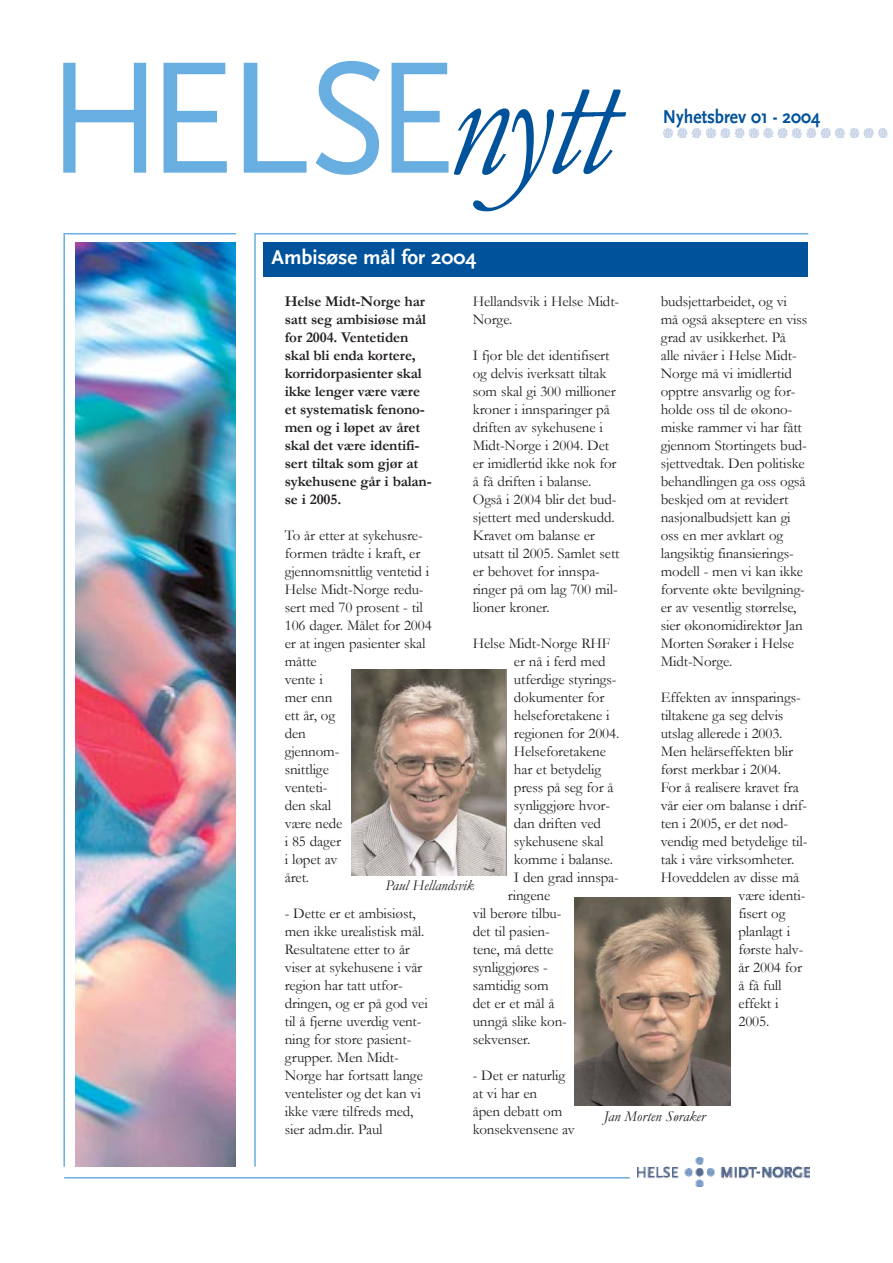
<style>
.page{position:relative;width:893px;height:1263px;background:#fff}
.page>*{position:absolute;margin:0;border:0;box-sizing:border-box;transform-origin:0 0}
.t1{font:166.5px "Scala Sans";letter-spacing:-.07em;color:#68aee0;scale:.9 1}
.t2{font:700 21px "Scala Sans";color:#fff}
.t3{font:700 19.5px "Scala Sans";color:#00529b;scale:.9 1}
.t4{font:15px/18px "Garamond";letter-spacing:-.01em;color:#231f20}
.t5{font:700 15px/18px "Garamond";letter-spacing:-.01em;color:#231f20}
.t6{font:italic 15px "Garamond";color:#231f20}
.s1{font-family:"Garamond";font-style:italic;font-size:159px;color:#00529b}
</style>
<div class="page">
<img style="left:663px;top:129px;width:225px;height:9px">
<img style="left:76px;top:242px;width:160px;height:925px">
<hr style="left:63px;top:233px;width:2px;height:934px;background:#68aee0">
<hr style="left:64px;top:233px;width:172px;height:1px;background:#68aee0">
<hr style="left:254px;top:233px;width:2px;height:934px;background:#68aee0">
<hr style="left:255px;top:233px;width:553px;height:1px;background:#68aee0">
<div style="left:264px;top:242px;width:544px;height:34px;background:#00529b"></div>
<img style="left:638px;top:1158px;width:172px;height:28px">
<hr style="left:64px;top:1177px;width:566px;height:1px;background:#68aee0">
<img style="left:351px;top:669px;width:156px;height:206px">
<img style="left:575px;top:897px;width:156px;height:208px">
<p class="t1" style="left:47px;top:28px;width:631px">HELSE<span class="s1">nytt</span></p>
<p class="t2" style="left:271px;top:245px;width:206px">Ambisøse mål for 2004</p>
<p class="t3" style="left:663px;top:106px;width:176px">Nyhetsbrev 01 - 2004</p>
<p class="t4" style="left:661px;top:292px;width:148px">budsjettarbeidet, og vi må også akseptere en viss grad av usikkerhet. På alle nivåer i Helse Midt-<br>Norge må vi imidlertid opptre ansvarlig og for&shy;holde oss til de økono&shy;miske rammer vi har fått gjennom Stortingets bud&shy;sjettvedtak. Den politiske behandlingen ga oss også beskjed om at revidert nasjonalbudsjett kan gi oss en mer avklart og langsiktig finansierings&shy;modell - men vi kan ikke forvente økte bevilgning&shy;er av vesentlig størrelse, sier økonomidirektør Jan<br>Morten Søraker i Helse<br>Midt-Norge.</p>
<p class="t4" style="left:661px;top:688px;width:141px">Effekten av innsparings-</p>
<p class="t4" style="left:661px;top:706px;width:124px">tiltakene ga seg delvis</p>
<p class="t4" style="left:661px;top:724px;width:123px">utslag allerede i 2003.</p>
<p class="t4" style="left:661px;top:742px;width:134px">Men helårseffekten blir</p>
<p class="t4" style="left:661px;top:760px;width:122px">først merkbar i 2004.</p>
<p class="t4" style="left:661px;top:778px;width:140px">For å realisere kravet fra</p>
<p class="t4" style="left:661px;top:796px;width:148px">vår eier om balanse i drif-</p>
<p class="t4" style="left:661px;top:814px;width:129px">ten i 2005, er det nød-</p>
<p class="t4" style="left:661px;top:832px;width:148px">vendig med betydelige til-</p>
<p class="t4" style="left:661px;top:850px;width:135px">tak i våre virksomheter.</p>
<p class="t4" style="left:661px;top:868px;width:140px">Hoveddelen av disse må</p>
<p class="t4" style="left:738px;top:886px;width:68px">være identi-</p>
<p class="t4" style="left:738px;top:904px;width:49px">fisert og</p>
<p class="t4" style="left:738px;top:922px;width:53px">planlagt i</p>
<p class="t4" style="left:738px;top:940px;width:67px">første halv-</p>
<p class="t4" style="left:738px;top:958px;width:65px">år 2004 for</p>
<p class="t4" style="left:738px;top:976px;width:45px">å få full</p>
<p class="t4" style="left:738px;top:994px;width:42px">effekt i</p>
<p class="t4" style="left:738px;top:1012px;width:32px">2005.</p>
<p class="t4" style="left:473px;top:292px;width:148px">Hellandsvik i Helse Midt-<br>Norge.</p>
<p class="t4" style="left:473px;top:346px;width:148px">I fjor ble det identifisert og delvis iverksatt tiltak som skal gi 300 millioner kroner i innsparinger på driften av sykehusene i<br>Midt-Norge i 2004. Det er imidlertid ikke nok for å få driften i balanse.<br>Også i 2004 blir det bud&shy;sjettert med underskudd.<br>Kravet om balanse er utsatt til 2005. Samlet sett er behovet for innspa&shy;ringer på om lag 700 mil&shy;lioner kroner.</p>
<p class="t4" style="left:473px;top:634px;width:139px">Helse Midt-Norge RHF</p>
<p class="t4" style="left:514px;top:652px;width:93px">er nå i ferd med</p>
<p class="t4" style="left:514px;top:670px;width:104px">utferdige styrings-</p>
<p class="t4" style="left:514px;top:688px;width:92px">dokumenter for</p>
<p class="t4" style="left:514px;top:706px;width:97px">helseforetakene i</p>
<p class="t4" style="left:514px;top:724px;width:107px">regionen for 2004.</p>
<p class="t4" style="left:514px;top:742px;width:94px">Helseforetakene</p>
<p class="t4" style="left:514px;top:760px;width:89px">har et betydelig</p>
<p class="t4" style="left:514px;top:778px;width:101px">press på seg for å</p>
<p class="t4" style="left:514px;top:796px;width:98px">synliggjøre hvor-</p>
<p class="t4" style="left:514px;top:814px;width:89px">dan driften ved</p>
<p class="t4" style="left:514px;top:832px;width:91px">sykehusene skal</p>
<p class="t4" style="left:514px;top:850px;width:101px">komme i balanse.</p>
<p class="t4" style="left:514px;top:868px;width:107px">I den grad innspa-</p>
<p class="t4" style="left:508px;top:886px;width:44px">ringene</p>
<p class="t4" style="left:473px;top:904px;width:90px">vil berøre tilbu-</p>
<p class="t4" style="left:473px;top:922px;width:78px">det til pasien-</p>
<p class="t4" style="left:473px;top:940px;width:82px">tene, må dette</p>
<p class="t4" style="left:473px;top:958px;width:77px">synliggjøres -</p>
<p class="t4" style="left:473px;top:976px;width:77px">samtidig som</p>
<p class="t4" style="left:473px;top:994px;width:83px">det er et mål å</p>
<p class="t4" style="left:473px;top:1012px;width:96px">unngå slike kon-</p>
<p class="t4" style="left:473px;top:1030px;width:59px">sekvenser.</p>
<p class="t4" style="left:473px;top:1066px;width:104px">- Det er naturlig at vi har en<br>åpen debatt om konsekvensene av</p>
<p class="t5" style="left:285px;top:292px;width:148px">Helse Midt-Norge har satt seg ambisiøse mål for 2004. Ventetiden skal bli enda kortere, korridorpasienter skal ikke lenger være være et systematisk fenono&shy;men og i løpet av året skal det være identifi&shy;sert tiltak som gjør at sykehusene går i balan&shy;se i 2005.</p>
<p class="t4" style="left:285px;top:526px;width:149px">To år etter at sykehusre&shy;formen trådte i kraft, er gjennomsnittlig ventetid i<br>Helse Midt-Norge redu&shy;sert med 70 prosent - til<br>106 dager. Målet for 2004 er at ingen pasienter skal måtte<br>vente i<br>mer enn<br>ett år, og<br>den<br>gjennom-<br>snittlige<br>venteti-<br>den skal<br>være nede<br>i 85 dager<br>i løpet av<br>året.</p>
<p class="t4" style="left:285px;top:904px;width:145px">- Dette er et ambisiøst, men ikke urealistisk mål.<br>Resultatene etter to år viser at sykehusene i vår region har tatt utfor&shy;dringen, og er på god vei til å fjerne uverdig vent&shy;ning for store pasient&shy;grupper. Men Midt-<br>Norge har fortsatt lange ventelister og det kan vi ikke være tilfreds med, sier adm.dir. Paul</p>
<p class="t6" style="left:385px;top:877px;width:91px">Paul Hellandsvik</p>
<p class="t6" style="left:604px;top:1108px;width:103px">Jan Morten Søraker</p>
</div>
